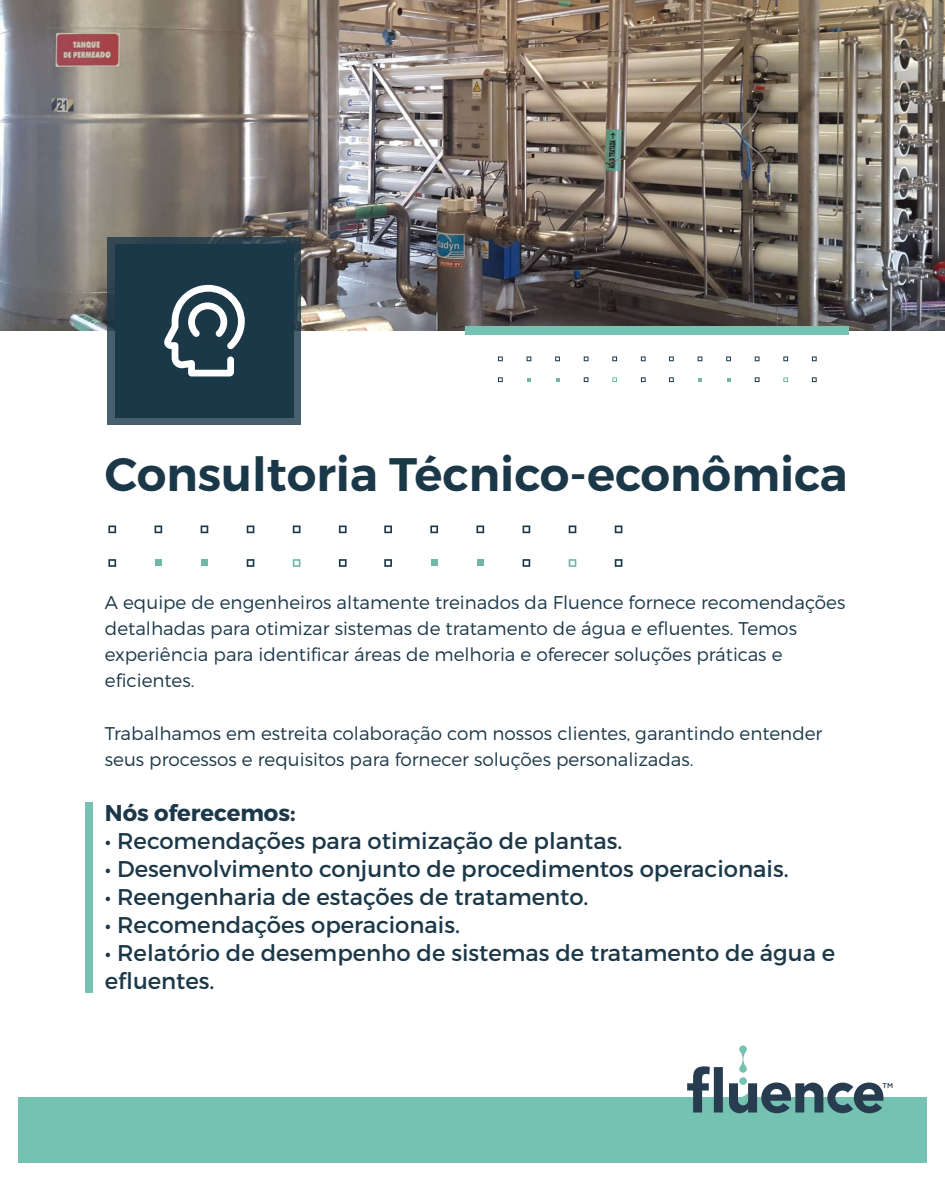
<style>
.page{position:relative;width:945px;height:1182px;background:#fff}
.page>*{position:absolute;margin:0;border:0;box-sizing:border-box;transform-origin:0 0}
.t1{font:600 46.9px "Montserrat";color:#1b3849}
.t2{font:22.75px/28px "Montserrat";color:#1b3849}
.t3{font:700 22.75px "Montserrat";color:#1b3849}
.t4{font:300 18.38px/26.2px "Montserrat";color:#1b3849}
.t5{font:500 7px "Gotham";color:#273c4e}
</style>
<div class="page">
<img style="left:0;top:0;width:945px;height:330px">
<div style="left:18px;top:1097px;width:909px;height:65px;background:#75c2b2"></div>
<svg style="left:687px;top:1045px;width:196px;height:68px"></svg>
<svg style="left:155px;top:560px;width:6px;height:6px"></svg>
<svg style="left:201px;top:560px;width:6px;height:6px"></svg>
<svg style="left:293px;top:559px;width:7px;height:7px"></svg>
<svg style="left:108px;top:525px;width:8px;height:8px"></svg>
<svg style="left:155px;top:525px;width:7px;height:8px"></svg>
<svg style="left:201px;top:525px;width:7px;height:8px"></svg>
<svg style="left:247px;top:525px;width:7px;height:8px"></svg>
<svg style="left:293px;top:525px;width:7px;height:8px"></svg>
<svg style="left:339px;top:525px;width:8px;height:8px"></svg>
<svg style="left:108px;top:559px;width:8px;height:7px"></svg>
<svg style="left:247px;top:559px;width:7px;height:7px"></svg>
<svg style="left:339px;top:559px;width:8px;height:7px"></svg>
<svg style="left:431px;top:560px;width:6px;height:6px"></svg>
<svg style="left:477px;top:560px;width:6px;height:6px"></svg>
<svg style="left:569px;top:559px;width:7px;height:7px"></svg>
<svg style="left:384px;top:525px;width:8px;height:8px"></svg>
<svg style="left:430px;top:525px;width:8px;height:8px"></svg>
<svg style="left:476px;top:525px;width:8px;height:8px"></svg>
<svg style="left:523px;top:525px;width:7px;height:8px"></svg>
<svg style="left:569px;top:525px;width:7px;height:8px"></svg>
<svg style="left:615px;top:525px;width:7px;height:8px"></svg>
<svg style="left:384px;top:559px;width:8px;height:7px"></svg>
<svg style="left:523px;top:559px;width:7px;height:7px"></svg>
<svg style="left:615px;top:559px;width:7px;height:7px"></svg>
<svg style="left:527px;top:378px;width:4px;height:3px"></svg>
<svg style="left:612px;top:377px;width:5px;height:5px"></svg>
<svg style="left:498px;top:356px;width:5px;height:5px"></svg>
<svg style="left:527px;top:356px;width:4px;height:5px"></svg>
<svg style="left:555px;top:356px;width:5px;height:5px"></svg>
<svg style="left:584px;top:356px;width:4px;height:5px"></svg>
<svg style="left:612px;top:356px;width:5px;height:5px"></svg>
<svg style="left:641px;top:356px;width:5px;height:5px"></svg>
<svg style="left:498px;top:377px;width:5px;height:5px"></svg>
<svg style="left:584px;top:377px;width:4px;height:5px"></svg>
<svg style="left:641px;top:377px;width:5px;height:5px"></svg>
<svg style="left:698px;top:378px;width:4px;height:3px"></svg>
<svg style="left:783px;top:377px;width:5px;height:5px"></svg>
<svg style="left:669px;top:356px;width:5px;height:5px"></svg>
<svg style="left:698px;top:356px;width:4px;height:5px"></svg>
<svg style="left:726px;top:356px;width:5px;height:5px"></svg>
<svg style="left:755px;top:356px;width:5px;height:5px"></svg>
<svg style="left:783px;top:356px;width:5px;height:5px"></svg>
<svg style="left:812px;top:356px;width:5px;height:5px"></svg>
<svg style="left:669px;top:377px;width:5px;height:5px"></svg>
<svg style="left:755px;top:377px;width:5px;height:5px"></svg>
<svg style="left:812px;top:377px;width:5px;height:5px"></svg>
<div style="left:466px;top:326px;width:383px;height:9px;background:#75c2b2"></div>
<svg style="left:108px;top:237px;width:193px;height:187px;background:#394f5c"></svg>
<div style="left:115px;top:244px;width:179px;height:173px;background:#1b3849"></div>
<svg style="left:164px;top:285px;width:81px;height:91px"></svg>
<div style="left:85px;top:802px;width:7px;height:191px;background:#75c2b2"></div>
<h1 class="t1" style="left:105px;top:445px;width:744px">Consultoria Técnico-econômica</h1>
<p class="t4" style="left:105px;top:588px;width:742px">A equipe de engenheiros altamente treinados da Fluence fornece recomendações detalhadas para otimizar sistemas de tratamento de água e efluentes. Temos experiência para identificar áreas de melhoria e oferecer soluções práticas e eficientes.</p>
<p class="t4" style="left:105px;top:720px;width:719px">Trabalhamos em estreita colaboração com nossos clientes, garantindo entender seus processos e requisitos para fornecer soluções personalizadas.</p>
<p class="t3" style="left:105px;top:798px;width:192px">Nós oferecemos:</p>
<p class="t2" style="left:105px;top:826px;width:519px">• Recomendações para otimização de plantas.</p>
<p class="t2" style="left:105px;top:854px;width:685px">• Desenvolvimento conjunto de procedimentos operacionais.</p>
<p class="t2" style="left:105px;top:882px;width:485px">• Reengenharia de estações de tratamento.</p>
<p class="t2" style="left:105px;top:910px;width:357px">• Recomendações operacionais.</p>
<p class="t2" style="left:105px;top:938px;width:732px">• Relatório de desempenho de sistemas de tratamento de água e efluentes.</p>
<p class="t5" style="left:883px;top:1080px;width:12px">TM</p>
</div>
